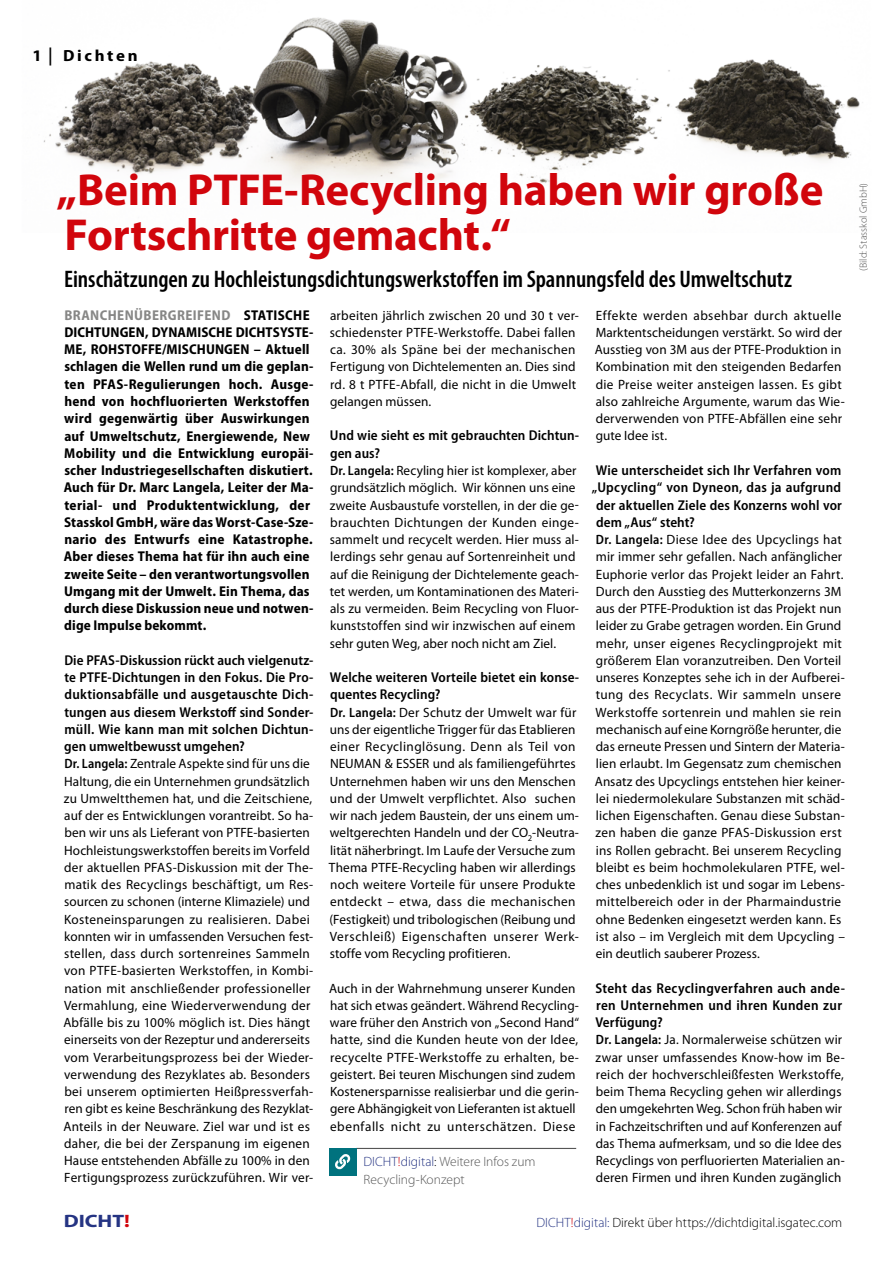
<style>
.page{position:relative;width:893px;height:1263px;background:#fff}
.page>*{position:absolute;margin:0;border:0;box-sizing:border-box;transform-origin:0 0}
.t1{font:700 45px/45px "Myriad Pro";letter-spacing:-.005em;color:#d1050c}
.t2{font:600 condensed 24px "Myriad Pro";color:#000}
.t3{font:700 18px "Myriad Pro";letter-spacing:-.005em;color:#253483;scale:1.2 1}
.t4{font:700 semi-condensed 16.2px "Myriad Pro";letter-spacing:.15em;color:#000;scale:1.11 1}
.t5{font:700 semi-condensed 14.25px/17.2px "Myriad Pro";letter-spacing:.01em;color:#000}
.t6{font:600 semi-condensed 14.25px/17.2px "Myriad Pro";letter-spacing:.01em;color:#000}
.t7{font:13.5px/17.2px "Myriad Pro";letter-spacing:.01em;color:#000}
.t8{font:300 13.5px "Myriad Pro";color:#000}
.t9{font:300 13.5px/17.2px "Myriad Pro";color:#565656}
.t10{font:300 10.5px "Myriad Pro";color:#565656}
.s1{font-size:18px}
.s2{color:#878786}
.s3{font-weight:600;font-stretch:semi-condensed}
.s4{color:#253483}
.s5{color:#d1050c}
.s6{color:#000}
</style>
<div class="page">
<img style="left:43px;top:17px;width:820px;height:167px">
<hr style="left:356px;top:1148px;width:220px;height:1px;background:#565656">
<div style="left:329px;top:1148px;width:27px;height:27px;background:#00727e"></div>
<svg style="left:335px;top:1154px;width:16px;height:16px"></svg>
<p class="t4" style="left:33px;top:47px;width:96px">1 <span class="s1">|</span> Dichten</p>
<h1 class="t1" style="left:56px;top:168px;width:768px">„Beim PTFE-Recycling haben wir große<br>Fortschritte gemacht.“</h1>
<h2 class="t2" style="left:64px;top:266px;width:729px">Einschätzungen zu Hochleistungsdichtungswerkstoffen im Spannungsfeld des Umweltschutz</h2>
<p class="t5" style="left:64px;top:306px;width:251px"><span class="s2">BRANCHENÜBERGREIFEND</span> STATISCHE DICHTUNGEN, DYNAMISCHE DICHTSYSTE-ME, ROHSTOFFE/MISCHUNGEN – Aktuell schlagen die Wellen rund um die geplan&shy;ten PFAS-Regulierungen hoch. Ausge&shy;hend von hochfluorierten Werkstoffen wird gegenwärtig über Auswirkungen auf Umweltschutz, Energiewende, New Mobility und die Entwicklung europäi&shy;scher Industriegesellschaften diskutiert.<br>Auch für Dr. Marc Langela, Leiter der Ma&shy;terial- und Produktentwicklung, der Stasskol GmbH, wäre das Worst-Case-Sze&shy;nario des Entwurfs eine Katastrophe.<br>Aber dieses Thema hat für ihn auch eine zweite Seite – den verantwortungsvollen Umgang mit der Umwelt. Ein Thema, das durch diese Diskussion neue und notwen&shy;dige Impulse bekommt.</p>
<p class="t6" style="left:64px;top:652px;width:251px;text-align:justify">Die PFAS-Diskussion rückt auch vielgenutz&shy;te PTFE-Dichtungen in den Fokus. Die Pro&shy;duktionsabfälle und ausgetauschte Dich&shy;tungen aus diesem Werkstoff sind Sonder&shy;müll. Wie kann man mit solchen Dichtun&shy;gen umweltbewusst umgehen?</p>
<p class="t7" style="left:63px;top:755px;width:251px"><span class="s3">Dr. Langela:</span> Zentrale Aspekte sind für uns die Haltung, die ein Unternehmen grundsätzlich zu Umweltthemen hat, und die Zeitschiene, auf der es Entwicklungen vorantreibt. So ha&shy;ben wir uns als Lieferant von PTFE-basierten Hochleistungswerkstoffen bereits im Vorfeld der aktuellen PFAS-Diskussion mit der The&shy;matik des Recyclings beschäftigt, um Res&shy;sourcen zu schonen (interne Klimaziele) und Kosteneinsparungen zu realisieren. Dabei konnten wir in umfassenden Versuchen fest&shy;stellen, dass durch sortenreines Sammeln von PTFE-basierten Werkstoffen, in Kombi&shy;nation mit anschließender professioneller Vermahlung, eine Wiederverwendung der Abfälle bis zu 100% möglich ist. Dies hängt einerseits von der Rezeptur und andererseits vom Verarbeitungsprozess bei der Wieder&shy;verwendung des Rezyklates ab. Besonders bei unserem optimierten Heißpressverfah&shy;ren gibt es keine Beschränkung des Rezyklat-Anteils in der Neuware. Ziel war und ist es daher, die bei der Zerspanung im eigenen Hause entstehenden Abfälle zu 100% in den Fertigungsprozess zurückzuführen. Wir ver-</p>
<p class="t7" style="left:330px;top:307px;width:251px">arbeiten jährlich zwischen 20 und 30 t ver&shy;schiedenster PTFE-Werkstoffe. Dabei fallen ca. 30% als Späne bei der mechanischen Fertigung von Dichtelementen an. Dies sind rd. 8 t PTFE-Abfall, die nicht in die Umwelt gelangen müssen.</p>
<p class="t6" style="left:330px;top:427px;width:251px">Und wie sieht es mit gebrauchten Dichtun&shy;gen aus?</p>
<p class="t7" style="left:330px;top:462px;width:251px"><span class="s3">Dr. Langela:</span> Recyling hier ist komplexer, aber grundsätzlich möglich. Wir können uns eine zweite Ausbaustufe vorstellen, in der die ge&shy;brauchten Dichtungen der Kunden einge&shy;sammelt und recycelt werden. Hier muss al&shy;lerdings sehr genau auf Sortenreinheit und auf die Reinigung der Dichtelemente geach&shy;tet werden, um Kontaminationen des Materi&shy;als zu vermeiden. Beim Recycling von Fluor&shy;kunststoffen sind wir inzwischen auf einem sehr guten Weg, aber noch nicht am Ziel.</p>
<p class="t6" style="left:330px;top:669px;width:251px">Welche weiteren Vorteile bietet ein konse&shy;quentes Recycling?</p>
<p class="t7" style="left:329px;top:704px;width:252px"><span class="s3">Dr. Langela:</span> Der Schutz der Umwelt war für uns der eigentliche Trigger für das Etablieren einer Recyclinglösung. Denn als Teil von NEUMAN &amp; ESSER und als familiengeführtes Unternehmen haben wir uns den Menschen und der Umwelt verpflichtet. Also suchen wir nach jedem Baustein, der uns einem um&shy;weltgerechten Handeln und der CO<sub>2</sub>-Neutra&shy;lität näherbringt. Im Laufe der Versuche zum Thema PTFE-Recycling haben wir allerdings noch weitere Vorteile für unsere Produkte entdeckt – etwa, dass die mechanischen (Festigkeit) und tribologischen (Reibung und Verschleiß) Eigenschaften unserer Werk&shy;stoffe vom Recycling profitieren.</p>
<p class="t7" style="left:329px;top:980px;width:252px">Auch in der Wahrnehmung unserer Kunden hat sich etwas geändert. Während Recycling&shy;ware früher den Anstrich von „Second Hand“ hatte, sind die Kunden heute von der Idee, recycelte PTFE-Werkstoffe zu erhalten, be&shy;geistert. Bei teuren Mischungen sind zudem Kostenersparnisse realisierbar und die gerin&shy;gere Abhängigkeit von Lieferanten ist aktuell ebenfalls nicht zu unterschätzen. Diese</p>
<p class="t9" style="left:363px;top:1153px;width:174px"><span class="s4">DICHT</span><span class="s5">!</span><span class="s4">digital</span><span class="s6">:</span> Weitere Infos zum<br>Recycling-Konzept</p>
<p class="t7" style="left:595px;top:307px;width:251px">Effekte werden absehbar durch aktuelle Marktentscheidungen verstärkt. So wird der Ausstieg von 3M aus der PTFE-Produktion in Kombination mit den steigenden Bedarfen die Preise weiter ansteigen lassen. Es gibt also zahlreiche Argumente, warum das Wie&shy;derverwenden von PTFE-Abfällen eine sehr gute Idee ist.</p>
<p class="t6" style="left:592px;top:462px;width:252px;text-align:justify">Wie unterscheidet sich Ihr Verfahren vom „Upcycling“ von Dyneon, das ja aufgrund der aktuellen Ziele des Konzerns wohl vor dem „Aus“ steht?</p>
<p class="t7" style="left:595px;top:531px;width:252px"><span class="s3">Dr. Langela:</span> Diese Idee des Upcyclings hat mir immer sehr gefallen. Nach anfänglicher Euphorie verlor das Projekt leider an Fahrt.<br>Durch den Ausstieg des Mutterkonzerns 3M aus der PTFE-Produktion ist das Projekt nun leider zu Grabe getragen worden. Ein Grund mehr, unser eigenes Recyclingprojekt mit größerem Elan voranzutreiben. Den Vorteil unseres Konzeptes sehe ich in der Aufberei&shy;tung des Recyclats. Wir sammeln unsere Werkstoffe sortenrein und mahlen sie rein mechanisch auf eine Korngröße herunter, die das erneute Pressen und Sintern der Materia&shy;lien erlaubt. Im Gegensatz zum chemischen Ansatz des Upcyclings entstehen hier keiner&shy;lei niedermolekulare Substanzen mit schäd&shy;lichen Eigenschaften. Genau diese Substan&shy;zen haben die ganze PFAS-Diskussion erst ins Rollen gebracht. Bei unserem Recycling bleibt es beim hochmolekularen PTFE, wel&shy;ches unbedenklich ist und sogar im Lebens&shy;mittelbereich oder in der Pharmaindustrie ohne Bedenken eingesetzt werden kann. Es ist also – im Vergleich mit dem Upcycling – ein deutlich sauberer Prozess.</p>
<p class="t6" style="left:595px;top:979px;width:251px">Steht das Recyclingverfahren auch ande&shy;ren Unternehmen und ihren Kunden zur<br>Verfügung?</p>
<p class="t7" style="left:595px;top:1031px;width:251px"><span class="s3">Dr. Langela:</span> Ja. Normalerweise schützen wir zwar unser umfassendes Know-how im Be&shy;reich der hochverschleißfesten Werkstoffe, beim Thema Recycling gehen wir allerdings den umgekehrten Weg. Schon früh haben wir in Fachzeitschriften und auf Konferenzen auf das Thema aufmerksam, und so die Idee des Recyclings von perfluorierten Materialien an&shy;deren Firmen und ihren Kunden zugänglich</p>
<h3 class="t3" style="left:64px;top:1211px;width:57px">DICHT<span class="s5">!</span></h3>
<p class="t8" style="left:536px;top:1215px;width:307px"><span class="s4">DICHT</span><span class="s5">!</span><span class="s4">digital:</span> Direkt über https://dichtdigital.isgatec.com</p>
<p class="t10" style="left:858px;top:271px;width:89px;rotate:-90deg">(Bild: Stasskol GmbH)</p>
</div>
